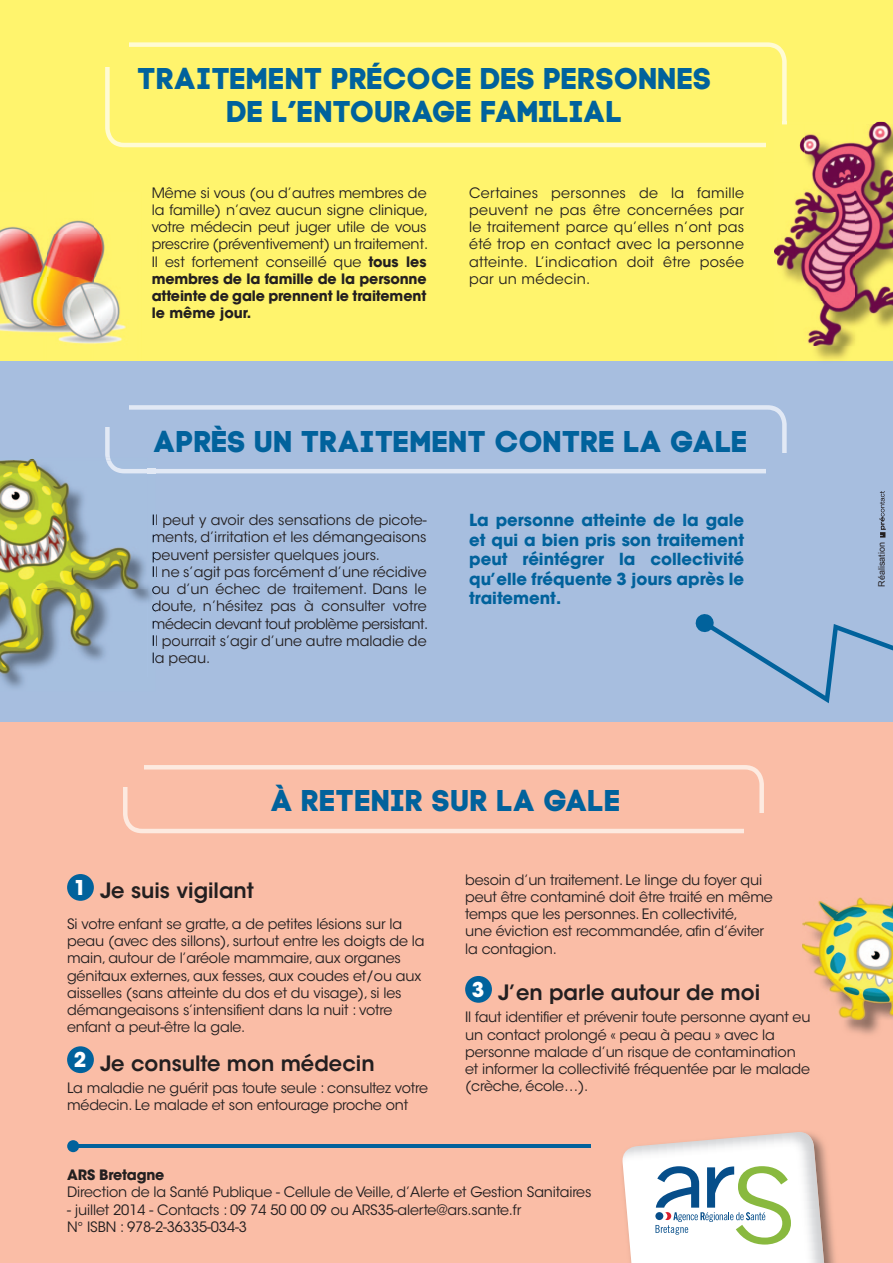
<style>
.page{position:relative;width:893px;height:1263px;background:#fff}
.page>*{position:absolute;margin:0;border:0;box-sizing:border-box;transform-origin:0 0}
.t1{font:30px/33px "Code Pro Bold";letter-spacing:.05em;color:#01629c;text-align:center}
.t2{font:600 21px "ITC Avant Garde Std";color:#231f20}
.t3{font:700 16.5px/19.5px "ITC Avant Garde Std";color:#01629c;text-align:justify}
.t4{font:14.25px/17.2px "ITC Avant Garde Std";letter-spacing:-.01em;color:#231f20}
.t5{font:700 14.25px "ITC Avant Garde Std";letter-spacing:-.01em;color:#231f20}
.t6{font:9px "Arial";color:#231f20}
.s1{font-weight:700}
</style>
<div class="page">
<div style="left:0;top:0;width:893px;height:361px;background:#fff46d"></div>
<div style="left:0;top:361px;width:893px;height:362px;background:#a7bedf"></div>
<div style="left:0;top:723px;width:893px;height:540px;background:#fabda6"></div>
<img style="left:0;top:220px;width:126px;height:124px">
<img style="left:805px;top:938px;width:88px;height:97px">
<img style="left:802px;top:897px;width:91px;height:41px">
<img style="left:802px;top:943px;width:3px;height:8px">
<img style="left:1px;top:473px;width:155px;height:215px">
<img style="left:153px;top:514px;width:3px;height:14px">
<img style="left:153px;top:531px;width:3px;height:15px">
<svg style="left:153px;top:549px;width:3px;height:13px"></svg>
<img style="left:153px;top:566px;width:3px;height:14px">
<svg style="left:152px;top:583px;width:4px;height:11px"></svg>
<img style="left:152px;top:600px;width:4px;height:14px">
<img style="left:153px;top:617px;width:3px;height:14px">
<img style="left:153px;top:635px;width:3px;height:14px">
<img style="left:153px;top:652px;width:3px;height:14px">
<img style="left:0;top:458px;width:147px;height:218px">
<div style="left:67px;top:874px;width:27px;height:27px;background:#01629c;border-radius:50%"></div>
<div style="left:67px;top:1046px;width:27px;height:27px;background:#01629c;border-radius:50%"></div>
<div style="left:465px;top:976px;width:27px;height:27px;background:#01629c;border-radius:50%"></div>
<svg style="left:105px;top:42px;width:682px;height:105px"></svg>
<svg style="left:105px;top:405px;width:682px;height:68px"></svg>
<svg style="left:147px;top:469px;width:9px;height:4px"></svg>
<img style="left:106px;top:460px;width:41px;height:13px">
<div style="left:766px;top:453px;width:38px;height:39px;background:#a7bedf"></div>
<div style="left:90px;top:388px;width:38px;height:39px;background:#a7bedf"></div>
<div style="left:90px;top:28px;width:38px;height:38px;background:#fff46d"></div>
<svg style="left:123px;top:765px;width:641px;height:68px"></svg>
<div style="left:745px;top:813px;width:38px;height:38px;background:#fabda6"></div>
<div style="left:105px;top:748px;width:39px;height:38px;background:#fabda6"></div>
<div style="left:766px;top:124px;width:38px;height:39px;background:#fff46d"></div>
<img style="left:824px;top:1147px;width:11px;height:116px">
<img style="left:622px;top:1132px;width:202px;height:131px">
<div style="left:653px;top:1160px;width:139px;height:103px;background:#fff"></div>
<svg style="left:655px;top:1166px;width:136px;height:78px"></svg>
<hr style="left:73px;top:1145px;width:518px;height:3px;background:#01629c">
<div style="left:67px;top:1140px;width:12px;height:12px;background:#01629c;border-radius:50%"></div>
<svg style="left:879px;top:491px;width:7px;height:47px"></svg>
<svg style="left:695px;top:614px;width:198px;height:89px"></svg>
<img style="left:815px;top:346px;width:36px;height:14px">
<img style="left:775px;top:122px;width:118px;height:224px">
<img style="left:777px;top:124px;width:27px;height:39px">
<h1 class="t1" style="left:139px;top:62px;width:574px">TRAITEMENT PRÉCOCE DES PERSONNES<br>DE L’ENTOURAGE FAMILIAL</h1>
<p class="t4" style="left:152px;top:184px;width:278px;text-align:justify">Même si vous (ou d’autres membres de la famille) n’avez aucun signe clinique, votre médecin peut juger utile de vous prescrire (préventivement) un traitement.<br>Il est fortement conseillé que <span class="s1">tous les membres de la famille de la personne atteinte de gale prennent le traitement le même jour.</span></p>
<p class="t4" style="left:469px;top:184px;width:276px;text-align:justify">Certaines personnes de la famille peuvent ne pas être concernées par le traitement parce qu’elles n’ont pas été trop en contact avec la personne atteinte. L’indication doit être posée par un médecin.</p>
<h1 class="t1" style="left:155px;top:425px;width:595px">APRÈS UN TRAITEMENT CONTRE LA GALE</h1>
<p class="t4" style="left:152px;top:511px;width:278px">Il peut y avoir des sensations de picote&shy;ments, d’irritation et les démangeaisons peuvent persister quelques jours.<br>Il ne s’agit pas forcément d’une récidive ou d’un échec de traitement. Dans le doute, n’hésitez pas à consulter votre médecin devant tout problème persistant.<br>Il pourrait s’agir d’une autre maladie de la peau.</p>
<p class="t3" style="left:469px;top:510px;width:276px">La personne atteinte de la gale et qui a bien pris son traitement peut réintégrer la collectivité qu’elle fréquente 3 jours après le traitement.</p>
<h1 class="t1" style="left:272px;top:784px;width:350px">À RETENIR SUR LA GALE</h1>
<h2 class="t2" style="left:74px;top:877px;width:182px"><sup>1</sup> Je suis vigilant</h2>
<p class="t4" style="left:67px;top:915px;width:359px">Si votre enfant se gratte, a de petites lésions sur la peau (avec des sillons), surtout entre les doigts de la main, autour de l’aréole mammaire, aux organes génitaux externes, aux fesses, aux coudes et/ou aux aisselles (sans atteinte du dos et du visage), si les démangeaisons s’intensifient dans la nuit : votre enfant a peut-être la gale.</p>
<h2 class="t2" style="left:74px;top:1049px;width:302px"><sup>2</sup> Je consulte mon médecin</h2>
<p class="t4" style="left:67px;top:1079px;width:362px">La maladie ne guérit pas toute seule : consultez votre médecin. Le malade et son entourage proche ont</p>
<p class="t4" style="left:465px;top:871px;width:309px">besoin d’un traitement. Le linge du foyer qui peut être contaminé doit être traité en même temps que les personnes. En collectivité,<br>une éviction est recommandée, afin d’éviter la contagion.</p>
<h2 class="t2" style="left:472px;top:979px;width:290px"><sup>3</sup> J’en parle autour de moi</h2>
<p class="t4" style="left:465px;top:1009px;width:347px">Il faut identifier et prévenir toute personne ayant eu un contact prolongé « peau à peau » avec la personne malade d’un risque de contamination et informer la collectivité fréquentée par le malade (crèche, école…).</p>
<p class="t5" style="left:67px;top:1166px;width:99px">ARS Bretagne</p>
<p class="t4" style="left:67px;top:1184px;width:526px">Direction de la Santé Publique - Cellule de Veille, d’Alerte et Gestion Sanitaires</p>
<p class="t4" style="left:67px;top:1201px;width:456px">- juillet 2014 - Contacts : 09 74 50 00 09 ou ARS35-alerte@ars.sante.fr<br>N° ISBN : 978-2-36335-034-3</p>
<p class="t6" style="left:876px;top:587px;width:46px;rotate:-90deg">Réalisation</p>
</div>
